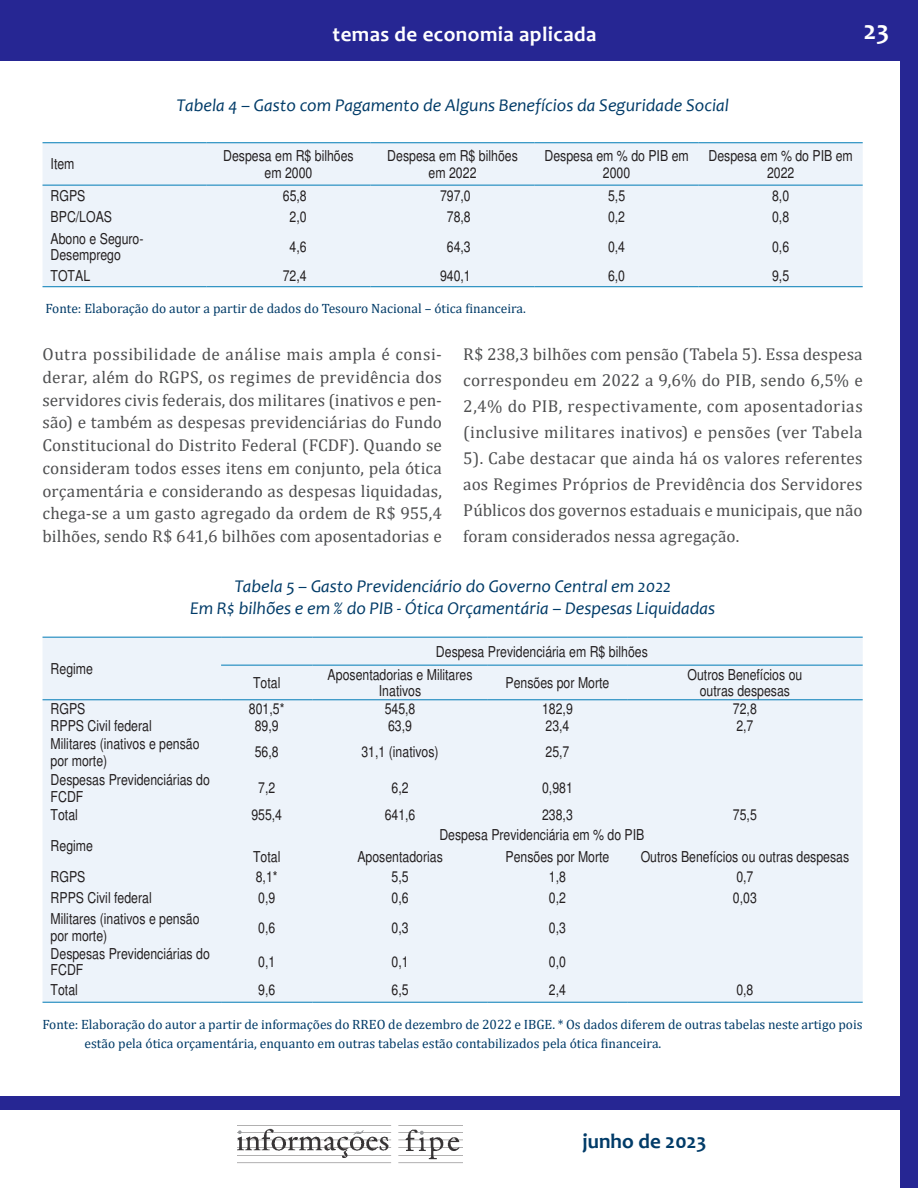
<style>
.page{position:relative;width:918px;height:1188px;background:#fff}
.page>*{position:absolute;margin:0;border:0;box-sizing:border-box;transform-origin:0 0}
.t1{font:700 27px "Candara";color:#fff}
.t2{font:700 21px "Candara";letter-spacing:.02em;color:#fff}
.t3{font:700 21px "Candara";color:#003b68}
.t4{font:italic 18px/21.6px "Candara";color:#003b68;text-align:center}
.t5{font:17.25px/22.6px "Cambria";color:#4e4f50;text-align:justify}
.t6{font:condensed 15px/16.5px "Helvetica";color:#231f20;text-align:center}
.t7{font:13.5px/19.5px "Cambria";color:#003b68}
</style>
<div class="page">
<div style="left:900px;top:0;width:18px;height:1188px;background:#262693"></div>
<div style="left:0;top:0;width:918px;height:61px;background:#262693"></div>
<img style="left:238px;top:1128px;width:225px;height:36px">
<div style="left:0;top:1097px;width:918px;height:13px;background:#262693"></div>
<div style="left:43px;top:143px;width:820px;height:143px;background:#edf3fa"></div>
<hr style="left:43px;top:142px;width:163px;height:1px;background:#007bb6">
<hr style="left:206px;top:142px;width:165px;height:1px;background:#007bb6">
<hr style="left:371px;top:142px;width:164px;height:1px;background:#007bb6">
<hr style="left:535px;top:142px;width:164px;height:1px;background:#007bb6">
<hr style="left:699px;top:142px;width:164px;height:1px;background:#007bb6">
<hr style="left:43px;top:185px;width:163px;height:1px;background:#007bb6">
<hr style="left:206px;top:185px;width:165px;height:1px;background:#007bb6">
<hr style="left:371px;top:185px;width:164px;height:1px;background:#007bb6">
<hr style="left:535px;top:185px;width:164px;height:1px;background:#007bb6">
<hr style="left:699px;top:185px;width:164px;height:1px;background:#007bb6">
<hr style="left:43px;top:286px;width:163px;height:1px;background:#007bb6">
<hr style="left:206px;top:286px;width:165px;height:1px;background:#007bb6">
<hr style="left:371px;top:286px;width:164px;height:1px;background:#007bb6">
<hr style="left:535px;top:286px;width:164px;height:1px;background:#007bb6">
<hr style="left:699px;top:286px;width:164px;height:1px;background:#007bb6">
<div style="left:43px;top:638px;width:820px;height:364px;background:#edf3fa"></div>
<hr style="left:43px;top:637px;width:178px;height:1px;background:#007bb6">
<hr style="left:221px;top:637px;width:91px;height:1px;background:#007bb6">
<hr style="left:312px;top:637px;width:176px;height:1px;background:#007bb6">
<hr style="left:488px;top:637px;width:139px;height:1px;background:#007bb6">
<hr style="left:627px;top:637px;width:236px;height:1px;background:#007bb6">
<hr style="left:221px;top:665px;width:91px;height:1px;background:#007bb6">
<hr style="left:312px;top:665px;width:176px;height:1px;background:#007bb6">
<hr style="left:488px;top:665px;width:139px;height:1px;background:#007bb6">
<hr style="left:627px;top:665px;width:236px;height:1px;background:#007bb6">
<hr style="left:43px;top:699px;width:178px;height:1px;background:#007bb6">
<hr style="left:221px;top:699px;width:91px;height:1px;background:#007bb6">
<hr style="left:312px;top:699px;width:176px;height:1px;background:#007bb6">
<hr style="left:488px;top:699px;width:139px;height:1px;background:#007bb6">
<hr style="left:627px;top:699px;width:236px;height:1px;background:#007bb6">
<hr style="left:43px;top:1002px;width:178px;height:1px;background:#007bb6">
<hr style="left:221px;top:1002px;width:91px;height:1px;background:#007bb6">
<hr style="left:312px;top:1002px;width:176px;height:1px;background:#007bb6">
<hr style="left:488px;top:1002px;width:139px;height:1px;background:#007bb6">
<hr style="left:627px;top:1002px;width:236px;height:1px;background:#007bb6">
<p class="t2" style="left:333px;top:21px;width:265px">temas de economia aplicada</p>
<h1 class="t1" style="left:863px;top:13px;width:27px">23</h1>
<p class="t4" style="left:177px;top:94px;width:554px">Tabela 4 – Gasto com Pagamento de Alguns Benefícios da Seguridade Social</p>
<p class="t6" style="left:51px;top:156px;width:25px">Item</p>
<p class="t6" style="left:223px;top:148px;width:132px">Despesa em R$ bilhões em 2000</p>
<p class="t6" style="left:387px;top:148px;width:132px">Despesa em R$ bilhões em 2022</p>
<p class="t6" style="left:545px;top:148px;width:146px">Despesa em % do PIB em<br>2000</p>
<p class="t6" style="left:709px;top:148px;width:146px">Despesa em % do PIB em<br>2022</p>
<p class="t6" style="left:51px;top:188px;width:36px">RGPS</p>
<p class="t6" style="left:283px;top:188px;width:25px">65,8</p>
<p class="t6" style="left:440px;top:188px;width:32px">797,0</p>
<p class="t6" style="left:608px;top:188px;width:19px">5,5</p>
<p class="t6" style="left:772px;top:188px;width:19px">8,0</p>
<p class="t6" style="left:51px;top:209px;width:63px">BPC/LOAS</p>
<p class="t6" style="left:290px;top:209px;width:19px">2,0</p>
<p class="t6" style="left:447px;top:209px;width:25px">78,8</p>
<p class="t6" style="left:608px;top:209px;width:19px">0,2</p>
<p class="t6" style="left:772px;top:209px;width:19px">0,8</p>
<p class="t6" style="left:51px;top:230px;width:94px;text-align:left">Abono e Seguro-<br>Desemprego</p>
<p class="t6" style="left:290px;top:238px;width:19px">4,6</p>
<p class="t6" style="left:447px;top:238px;width:25px">64,3</p>
<p class="t6" style="left:608px;top:238px;width:19px">0,4</p>
<p class="t6" style="left:772px;top:238px;width:19px">0,6</p>
<p class="t6" style="left:51px;top:268px;width:41px">TOTAL</p>
<p class="t6" style="left:283px;top:268px;width:25px">72,4</p>
<p class="t6" style="left:440px;top:268px;width:32px">940,1</p>
<p class="t6" style="left:608px;top:268px;width:19px">6,0</p>
<p class="t6" style="left:772px;top:268px;width:19px">9,5</p>
<p class="t7" style="left:45px;top:299px;width:482px">Fonte: Elaboração do autor a partir de dados do Tesouro Nacional – ótica financeira.</p>
<p class="t5" style="left:43px;top:343px;width:401px">Outra possibilidade de análise mais ampla é consi&shy;derar, além do RGPS, os regimes de previdência dos servidores civis federais, dos militares (inativos e pen&shy;são) e também as despesas previdenciárias do Fundo Constitucional do Distrito Federal (FCDF). Quando se consideram todos esses itens em conjunto, pela ótica orçamentária e considerando as despesas liquidadas, chega-se a um gasto agregado da ordem de R$ 955,4 bilhões, sendo R$ 641,6 bilhões com aposentadorias e</p>
<p class="t5" style="left:463px;top:341px;width:401px;line-height:26px">R$ 238,3 bilhões com pensão (Tabela 5). Essa despesa correspondeu em 2022 a 9,6% do PIB, sendo 6,5% e 2,4% do PIB, respectivamente, com aposentadorias (inclusive militares inativos) e pensões (ver Tabela 5). Cabe destacar que ainda há os valores referentes aos Regimes Próprios de Previdência dos Servidores Públicos dos governos estaduais e municipais, que não foram considerados nessa agregação.</p>
<p class="t4" style="left:190px;top:575px;width:527px">Tabela 5 – Gasto Previdenciário do Governo Central em 2022<br>Em R$ bilhões e em % do PIB - Ótica Orçamentária – Despesas Liquidadas</p>
<p class="t6" style="left:51px;top:660px;width:44px">Regime</p>
<p class="t6" style="left:436px;top:643px;width:213px">Despesa Previdenciária em R$ bilhões</p>
<p class="t6" style="left:253px;top:674px;width:29px">Total</p>
<p class="t6" style="left:328px;top:666px;width:146px">Aposentadorias e Militares<br>Inativos</p>
<p class="t6" style="left:506px;top:674px;width:105px">Pensões por Morte</p>
<p class="t6" style="left:688px;top:666px;width:116px">Outros Benefícios ou outras despesas</p>
<p class="t6" style="left:51px;top:700px;width:36px">RGPS</p>
<p class="t6" style="left:249px;top:700px;width:37px">801,5*</p>
<p class="t6" style="left:385px;top:700px;width:32px">545,8</p>
<p class="t6" style="left:542px;top:700px;width:32px">182,9</p>
<p class="t6" style="left:733px;top:700px;width:25px">72,8</p>
<p class="t6" style="left:51px;top:717px;width:103px">RPPS Civil federal</p>
<p class="t6" style="left:255px;top:717px;width:25px">89,9</p>
<p class="t6" style="left:388px;top:717px;width:25px">63,9</p>
<p class="t6" style="left:546px;top:717px;width:25px">23,4</p>
<p class="t6" style="left:736px;top:717px;width:19px">2,7</p>
<p class="t6" style="left:51px;top:735px;width:151px;text-align:left">Militares (inativos e pensão por morte)</p>
<p class="t6" style="left:255px;top:744px;width:25px">56,8</p>
<p class="t6" style="left:361px;top:744px;width:79px">31,1 (inativos)</p>
<p class="t6" style="left:546px;top:744px;width:25px">25,7</p>
<p class="t6" style="left:51px;top:772px;width:161px;text-align:left">Despesas Previdenciárias do<br>FCDF</p>
<p class="t6" style="left:258px;top:780px;width:19px">7,2</p>
<p class="t6" style="left:392px;top:780px;width:19px">6,2</p>
<p class="t6" style="left:542px;top:780px;width:32px">0,981</p>
<p class="t6" style="left:51px;top:806px;width:29px">Total</p>
<p class="t6" style="left:251px;top:806px;width:32px">955,4</p>
<p class="t6" style="left:385px;top:806px;width:32px">641,6</p>
<p class="t6" style="left:542px;top:806px;width:32px">238,3</p>
<p class="t6" style="left:733px;top:806px;width:25px">75,5</p>
<p class="t6" style="left:51px;top:837px;width:44px">Regime</p>
<p class="t6" style="left:439px;top:826px;width:207px">Despesa Previdenciária em % do PIB</p>
<p class="t6" style="left:253px;top:848px;width:29px">Total</p>
<p class="t6" style="left:357px;top:848px;width:87px">Aposentadorias</p>
<p class="t6" style="left:506px;top:848px;width:105px">Pensões por Morte</p>
<p class="t6" style="left:641px;top:848px;width:210px">Outros Benefícios ou outras despesas</p>
<p class="t6" style="left:51px;top:868px;width:36px">RGPS</p>
<p class="t6" style="left:256px;top:868px;width:23px">8,1*</p>
<p class="t6" style="left:392px;top:868px;width:19px">5,5</p>
<p class="t6" style="left:549px;top:868px;width:19px">1,8</p>
<p class="t6" style="left:736px;top:868px;width:19px">0,7</p>
<p class="t6" style="left:51px;top:890px;width:103px">RPPS Civil federal</p>
<p class="t6" style="left:258px;top:890px;width:19px">0,9</p>
<p class="t6" style="left:392px;top:890px;width:19px">0,6</p>
<p class="t6" style="left:549px;top:890px;width:19px">0,2</p>
<p class="t6" style="left:733px;top:890px;width:25px">0,03</p>
<p class="t6" style="left:51px;top:911px;width:151px;text-align:left">Militares (inativos e pensão por morte)</p>
<p class="t6" style="left:258px;top:919px;width:19px">0,6</p>
<p class="t6" style="left:392px;top:919px;width:19px">0,3</p>
<p class="t6" style="left:549px;top:919px;width:19px">0,3</p>
<p class="t6" style="left:51px;top:945px;width:161px;text-align:left">Despesas Previdenciárias do<br>FCDF</p>
<p class="t6" style="left:258px;top:953px;width:19px">0,1</p>
<p class="t6" style="left:392px;top:953px;width:19px">0,1</p>
<p class="t6" style="left:549px;top:953px;width:19px">0,0</p>
<p class="t6" style="left:51px;top:982px;width:29px">Total</p>
<p class="t6" style="left:258px;top:982px;width:19px">9,6</p>
<p class="t6" style="left:392px;top:982px;width:19px">6,5</p>
<p class="t6" style="left:549px;top:982px;width:19px">2,4</p>
<p class="t6" style="left:736px;top:982px;width:19px">0,8</p>
<p class="t7" style="left:85px;top:1014px;width:780px;text-indent:-42px">Fonte: Elaboração do autor a partir de informações do RREO de dezembro de 2022 e IBGE. * Os dados diferem de outras tabelas neste artigo pois estão pela ótica orçamentária, enquanto em outras tabelas estão contabilizados pela ótica financeira.</p>
<p class="t3" style="left:582px;top:1128px;width:126px">junho de 2023</p>
</div>
